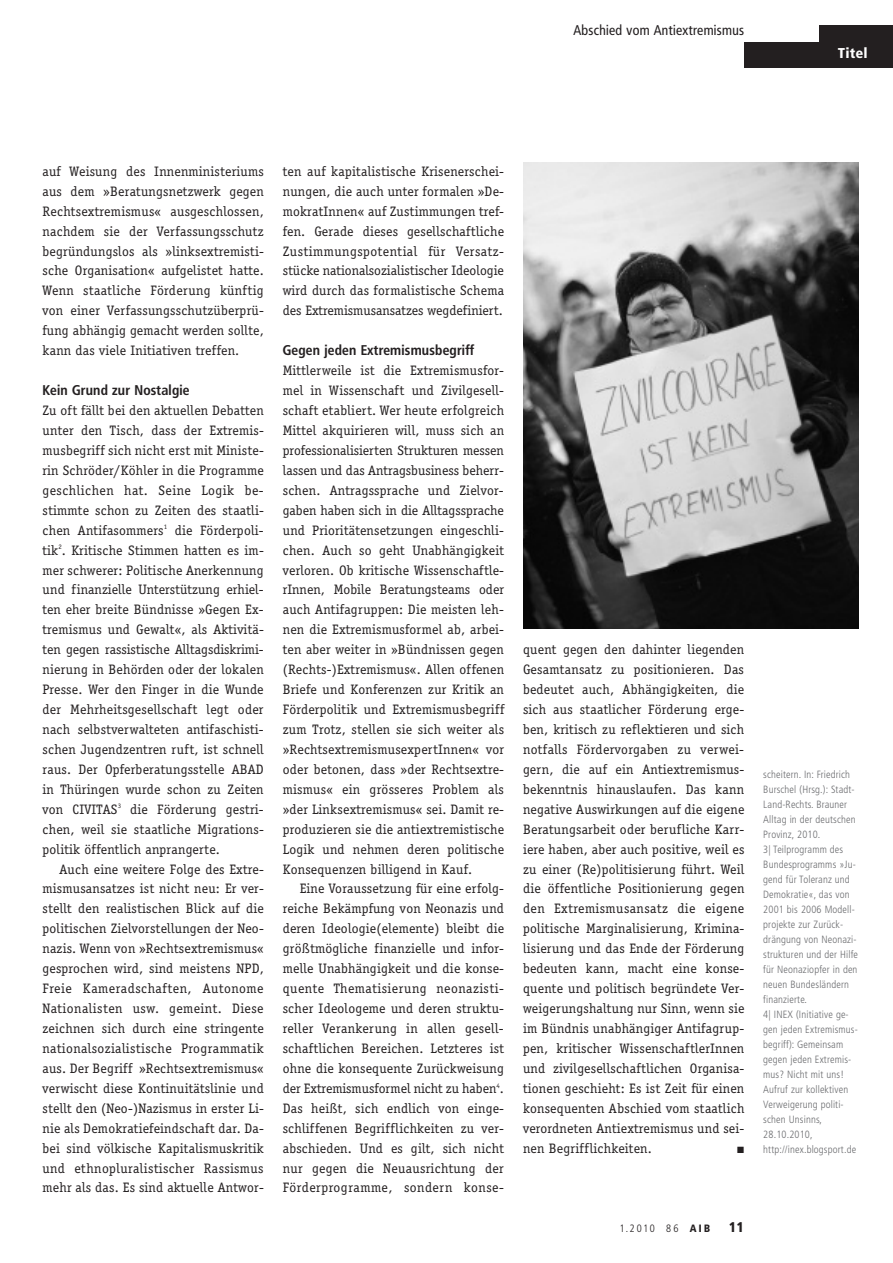
<style>
.page{position:relative;width:893px;height:1263px;background:#fff}
.page>*{position:absolute;margin:0;border:0;box-sizing:border-box;transform-origin:0 0}
.t1{font:14.1px/20px "Officina Serif";letter-spacing:.015em;color:#231f20;text-align:justify}
.t2{font:900 14.1px "Frutiger Condensed BQ";letter-spacing:.055em;color:#fff}
.t3{font:700 13.95px "Frutiger Condensed BQ";letter-spacing:.015em;color:#231f20}
.t4{font:13.95px "Frutiger Condensed BQ";letter-spacing:.025em;color:#231f20}
.t5{font:900 13.95px "Frutiger Condensed BQ";color:#231f20}
.t6{font:300 condensed 10.5px/15px "Frutiger";letter-spacing:.015em;color:#6c6d70}
.t7{font:300 10.5px "Frutiger Condensed BQ";letter-spacing:.165em;color:#231f20}
.s1{font-weight:900}
</style>
<div class="page">
<div style="left:819px;top:26px;width:74px;height:42px;background:#231f20"></div>
<div style="left:744px;top:43px;width:149px;height:25px;background:#231f20"></div>
<img style="left:523px;top:163px;width:336px;height:466px">
<p class="t4" style="left:573px;top:22px;width:172px">Abschied vom Antiextremismus</p>
<p class="t2" style="left:838px;top:45px;width:31px">Titel</p>
<p class="t1" style="left:43px;top:161px;width:223px">auf Weisung des Innenministeriums aus dem »Beratungsnetzwerk gegen Rechtsextremismus« ausgeschlossen, nachdem sie der Verfassungsschutz begründungslos als »linksextremisti&shy;sche Organisation« aufgelistet hatte.<br>Wenn staatliche Förderung künftig von einer Verfassungsschutzüberprü&shy;fung abhängig gemacht werden sollte, kann das viele Initiativen treffen.</p>
<p class="t3" style="left:43px;top:382px;width:149px">Kein Grund zur Nostalgie</p>
<p class="t1" style="left:43px;top:400px;width:223px">Zu oft fällt bei den aktuellen Debatten unter den Tisch, dass der Extremis&shy;musbegriff sich nicht erst mit Ministe&shy;rin Schröder/Köhler in die Programme geschlichen hat. Seine Logik be&shy;stimmte schon zu Zeiten des staatli&shy;chen Antifasommers<sup>1</sup> die Förderpoli&shy;tik<sup>2</sup>. Kritische Stimmen hatten es im&shy;mer schwerer: Politische Anerkennung und finanzielle Unterstützung erhiel&shy;ten eher breite Bündnisse »Gegen Ex&shy;tremismus und Gewalt«, als Aktivitä&shy;ten gegen rassistische Alltagsdiskrimi&shy;nierung in Behörden oder der lokalen Presse. Wer den Finger in die Wunde der Mehrheitsgesellschaft legt oder nach selbstverwalteten antifaschisti&shy;schen Jugendzentren ruft, ist schnell raus. Der Opferberatungsstelle ABAD in Thüringen wurde schon zu Zeiten von CIVITAS<sup>3</sup> die Förderung gestri&shy;chen, weil sie staatliche Migrations&shy;politik öffentlich anprangerte.</p>
<p class="t1" style="left:43px;top:859px;width:223px;text-indent:17px">Auch eine weitere Folge des Extre&shy;mismusansatzes ist nicht neu: Er ver&shy;stellt den realistischen Blick auf die politischen Zielvorstellungen der Neo&shy;nazis. Wenn von »Rechtsextremismus« gesprochen wird, sind meistens NPD, Freie Kameradschaften, Autonome Nationalisten usw. gemeint. Diese zeichnen sich durch eine stringente nationalsozialistische Programmatik aus. Der Begriff »Rechtsextremismus« verwischt diese Kontinuitätslinie und stellt den (Neo-)Nazismus in erster Li&shy;nie als Demokratiefeindschaft dar. Da&shy;bei sind völkische Kapitalismuskritik und ethnopluralistischer Rassismus mehr als das. Es sind aktuelle Antwor-</p>
<p class="t1" style="left:283px;top:161px;width:223px">ten auf kapitalistische Krisenerschei&shy;nungen, die auch unter formalen »De&shy;mokratInnen« auf Zustimmungen tref&shy;fen. Gerade dieses gesellschaftliche Zustimmungspotential für Versatz&shy;stücke nationalsozialistischer Ideologie wird durch das formalistische Schema des Extremismusansatzes wegdefiniert.</p>
<p class="t3" style="left:283px;top:342px;width:193px">Gegen jeden Extremismusbegriff</p>
<p class="t1" style="left:283px;top:360px;width:223px">Mittlerweile ist die Extremismusfor&shy;mel in Wissenschaft und Zivilgesell&shy;schaft etabliert. Wer heute erfolgreich Mittel akquirieren will, muss sich an professionalisierten Strukturen messen lassen und das Antragsbusiness beherr&shy;schen. Antragssprache und Zielvor&shy;gaben haben sich in die Alltagssprache und Prioritätensetzungen eingeschli&shy;chen. Auch so geht Unabhängigkeit verloren. Ob kritische Wissenschaftle&shy;rInnen, Mobile Beratungsteams oder auch Antifagruppen: Die meisten leh&shy;nen die Extremismusformel ab, arbei&shy;ten aber weiter in »Bündnissen gegen (Rechts-)Extremismus«. Allen offenen Briefe und Konferenzen zur Kritik an Förderpolitik und Extremismusbegriff zum Trotz, stellen sie sich weiter als »RechtsextremismusexpertInnen« vor oder betonen, dass »der Rechtsextre&shy;mismus« ein grösseres Problem als »der Linksextremismus« sei. Damit re&shy;produzieren sie die antiextremistische Logik und nehmen deren politische Konsequenzen billigend in Kauf.</p>
<p class="t1" style="left:283px;top:879px;width:223px;text-indent:17px">Eine Voraussetzung für eine erfolg&shy;reiche Bekämpfung von Neonazis und deren Ideologie(elemente) bleibt die größtmögliche finanzielle und infor&shy;melle Unabhängigkeit und die konse&shy;quente Thematisierung neonazisti&shy;scher Ideologeme und deren struktu&shy;reller Verankerung in allen gesell&shy;schaftlichen Bereichen. Letzteres ist ohne die konsequente Zurückweisung der Extremismusformel nicht zu haben<sup>4</sup>.<br>Das heißt, sich endlich von einge&shy;schliffenen Begrifflichkeiten zu ver&shy;abschieden. Und es gilt, sich nicht nur gegen die Neuausrichtung der Förderprogramme, sondern konse-</p>
<p class="t1" style="left:523px;top:639px;width:223px">quent gegen den dahinter liegenden Gesamtansatz zu positionieren. Das bedeutet auch, Abhängigkeiten, die sich aus staatlicher Förderung erge&shy;ben, kritisch zu reflektieren und sich notfalls Fördervorgaben zu verwei&shy;gern, die auf ein Antiextremismus&shy;bekenntnis hinauslaufen. Das kann negative Auswirkungen auf die eigene Beratungsarbeit oder berufliche Karr&shy;iere haben, aber auch positive, weil es zu einer (Re)politisierung führt. Weil die öffentliche Positionierung gegen den Extremismusansatz die eigene politische Marginalisierung, Krimina&shy;lisierung und das Ende der Förderung bedeuten kann, macht eine konse&shy;quente und politisch begründete Ver&shy;weigerungshaltung nur Sinn, wenn sie im Bündnis unabhängiger Antifagrup&shy;pen, kritischer WissenschaftlerInnen und zivilgesellschaftlichen Organisa&shy;tionen geschieht: Es ist Zeit für einen konsequenten Abschied vom staatlich verordneten Antiextremismus und sei&shy;nen Begrifflichkeiten.</p>
<p class="t7" style="left:620px;top:1223px;width:92px">1.2010 86 <span class="s1">AIB</span></p>
<p class="t5" style="left:729px;top:1219px;width:17px">11</p>
<p class="t6" style="left:763px;top:767px;width:96px">scheitern. In: Friedrich<br>Burschel (Hrsg.): Stadt-<br>Land-Rechts. Brauner<br>Alltag in der deutschen<br>Provinz, 2010.<br>3| Teilprogramm des<br>Bundesprogramms »Ju&shy;gend für Toleranz und<br>Demokratie«, das von<br>2001 bis 2006 Modell&shy;projekte zur Zurück&shy;drängung von Neonazi&shy;strukturen und der Hilfe für Neonaziopfer in den neuen Bundesländern finanzierte.<br>4| INEX (Initiative ge&shy;gen jeden Extremismus&shy;begriff): Gemeinsam gegen jeden Extremis&shy;mus? Nicht mit uns!<br>Aufruf zur kollektiven<br>Verweigerung politi&shy;schen Unsinns,<br>28.10.2010, http://inex.blogsport.de</p>
</div>
